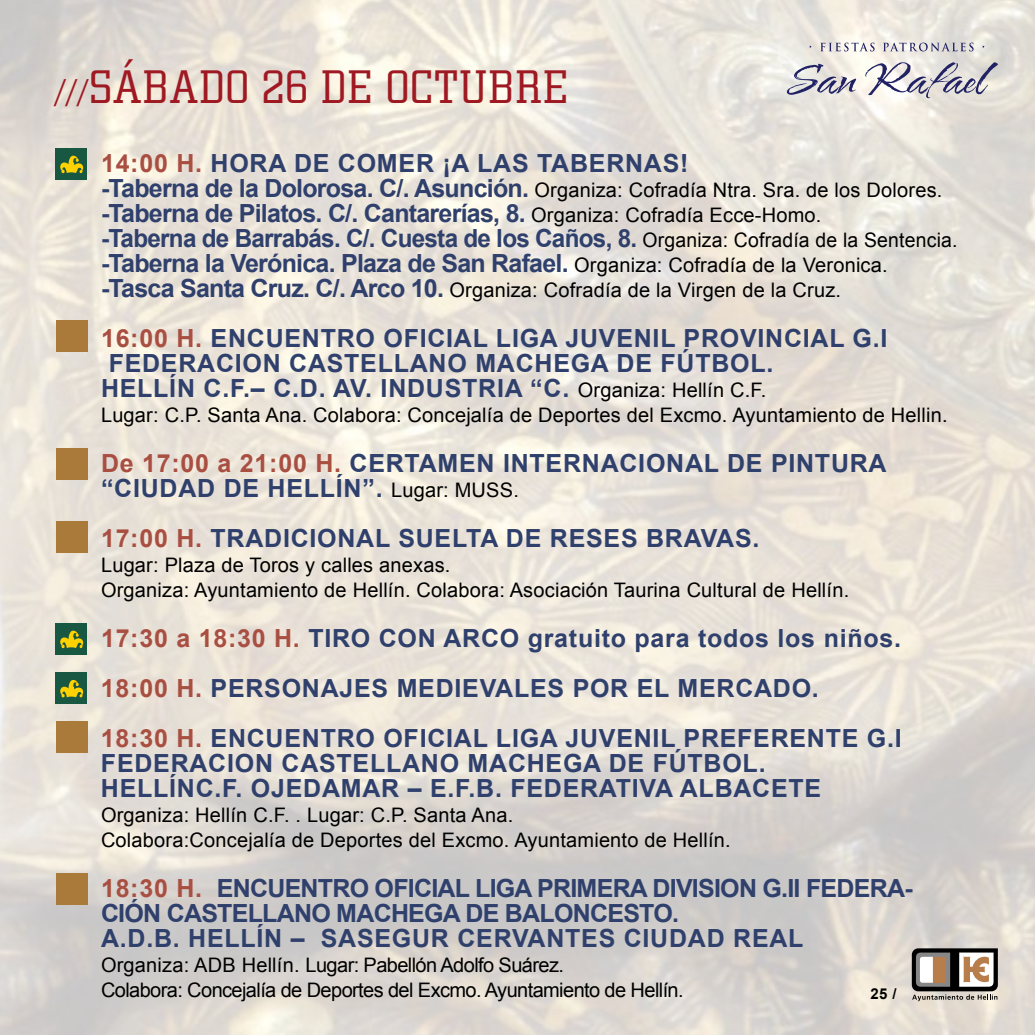
<style>
.page{position:relative;width:1035px;height:1035px;background:#fff}
.page>*{position:absolute;margin:0;border:0;box-sizing:border-box;transform-origin:0 0}
.t1{font:300 47.5px "Square Slabserif 711 BT";letter-spacing:.03em;color:#9f1922}
.t2{font:700 25px/25px "Arial";letter-spacing:.03em;color:#2f406c}
.t3{font:700 25px/25px "Arial";letter-spacing:-.03em;color:#2f406c}
.t4{font:20px/25px "Arial";letter-spacing:.01em;color:#000}
.t5{font:20px/25px "Arial";letter-spacing:-.03em;color:#000}
.t6{font:700 15px "Arial";color:#000}
.s1{font-size:34.75px}
.s2{color:#a94f42}
.s3{font-weight:700;font-size:25px;color:#2f406c}
.s4{font-weight:400;font-size:20px;color:#000}
</style>
<div class="page">
<img style="left:0;top:0;width:1035px;height:1035px">
<div style="left:56px;top:320px;width:31px;height:31px;background:#a97a39"></div>
<div style="left:56px;top:521px;width:31px;height:31px;background:#a97a39"></div>
<div style="left:56px;top:448px;width:31px;height:31px;background:#a97a39"></div>
<div style="left:56px;top:721px;width:31px;height:32px;background:#a97a39"></div>
<div style="left:56px;top:873px;width:31px;height:31px;background:#a97a39"></div>
<svg style="left:912px;top:948px;width:86px;height:53px"></svg>
<svg style="left:809px;top:43px;width:175px;height:8px"></svg>
<svg style="left:787px;top:62px;width:211px;height:36px;background:#c7c5cb"></svg>
<div style="left:56px;top:148px;width:31px;height:31px;background:#185742"></div>
<svg style="left:60px;top:155px;width:24px;height:18px"></svg>
<div style="left:56px;top:672px;width:31px;height:31px;background:#185742"></div>
<svg style="left:60px;top:680px;width:24px;height:17px"></svg>
<div style="left:56px;top:623px;width:31px;height:31px;background:#185742"></div>
<svg style="left:60px;top:630px;width:24px;height:18px"></svg>
<h1 class="t1" style="left:56px;top:57px;width:514px"><span class="s1">///</span>SÁBADO 26 DE OCTUBRE</h1>
<p class="t2" style="left:101px;top:151px;width:589px"><span class="s2">14:00 H.</span> HORA DE COMER ¡A LAS TABERNAS!</p>
<p class="t4" style="left:101px;top:177px;width:843px"><span class="s3">-Taberna de la Dolorosa. C/. Asunción.</span> Organiza: Cofradía Ntra. Sra. de los Dolores.</p>
<p class="t3" style="left:101px;top:201px;width:858px">-Taberna de Pilatos. C/. Cantarerías, 8. <span class="s4">Organiza: Cofradía Ecce-Homo.<br></span>-Taberna de Barrabás. C/. Cuesta de los Caños, 8. <span class="s4">Organiza: Cofradía de la Sentencia. </span>-Taberna la Verónica. Plaza de San Rafael. <span class="s4">Organiza: Cofradía de la Veronica.</span></p>
<p class="t4" style="left:101px;top:277px;width:741px"><span class="s3">-Tasca Santa Cruz. C/. Arco 10.</span> Organiza: Cofradía de la Virgen de la Cruz.</p>
<p class="t2" style="left:101px;top:326px;width:788px"><span class="s2">16:00 H.</span> ENCUENTRO OFICIAL LIGA JUVENIL PROVINCIAL G.I</p>
<p class="t2" style="left:109px;top:351px;width:666px">FEDERACION CASTELLANO MACHEGA DE FÚTBOL.</p>
<p class="t2" style="left:101px;top:376px;width:667px">HELLÍN C.F.– C.D. AV. INDUSTRIA “C. <span class="s4">Organiza: Hellín C.F.</span></p>
<p class="t4" style="left:101px;top:402px;width:848px">Lugar: C.P. Santa Ana. Colabora: Concejalía de Deportes del Excmo. Ayuntamiento de Hellin.</p>
<p class="t2" style="left:101px;top:451px;width:787px"><span class="s2">De 17:00 a 21:00 H.</span> CERTAMEN INTERNACIONAL DE PINTURA “CIUDAD DE HELLÍN”. <span class="s4">Lugar: MUSS.</span></p>
<p class="t2" style="left:101px;top:526px;width:660px"><span class="s2">17:00 H.</span> TRADICIONAL SUELTA DE RESES BRAVAS.</p>
<p class="t4" style="left:101px;top:552px;width:750px">Lugar: Plaza de Toros y calles anexas.<br>Organiza: Ayuntamiento de Hellín. Colabora: Asociación Taurina Cultural de Hellín.</p>
<p class="t2" style="left:101px;top:614px;width:802px;line-height:50px"><span class="s2">17:30 a 18:30 H.</span> TIRO CON ARCO gratuito para todos los niños.<br><span class="s2">18:00 H.</span> PERSONAJES MEDIEVALES POR EL MERCADO.<br><span class="s2">18:30 H.</span> ENCUENTRO OFICIAL LIGA JUVENIL PREFERENTE G.I</p>
<p class="t2" style="left:101px;top:751px;width:722px">FEDERACION CASTELLANO MACHEGA DE FÚTBOL.<br>HELLÍNC.F. OJEDAMAR – E.F.B. FEDERATIVA ALBACETE</p>
<p class="t4" style="left:101px;top:802px;width:631px">Organiza: Hellín C.F. . Lugar: C.P. Santa Ana.<br>Colabora:Concejalía de Deportes del Excmo. Ayuntamiento de Hellín.</p>
<p class="t3" style="left:101px;top:876px;width:813px"><span class="s2">18:30 H.</span> ENCUENTRO OFICIAL LIGA PRIMERA DIVISION G.II FEDERA-<br>CIÓN CASTELLANO MACHEGA DE BALONCESTO.<br>A.D.B. HELLÍN – SASEGUR CERVANTES CIUDAD REAL</p>
<p class="t5" style="left:101px;top:952px;width:584px">Organiza: ADB Hellín. Lugar: Pabellón Adolfo Suárez.<br>Colabora: Concejalía de Deportes del Excmo. Ayuntamiento de Hellín.</p>
<p class="t6" style="left:870px;top:984px;width:28px">25 /</p>
</div>
